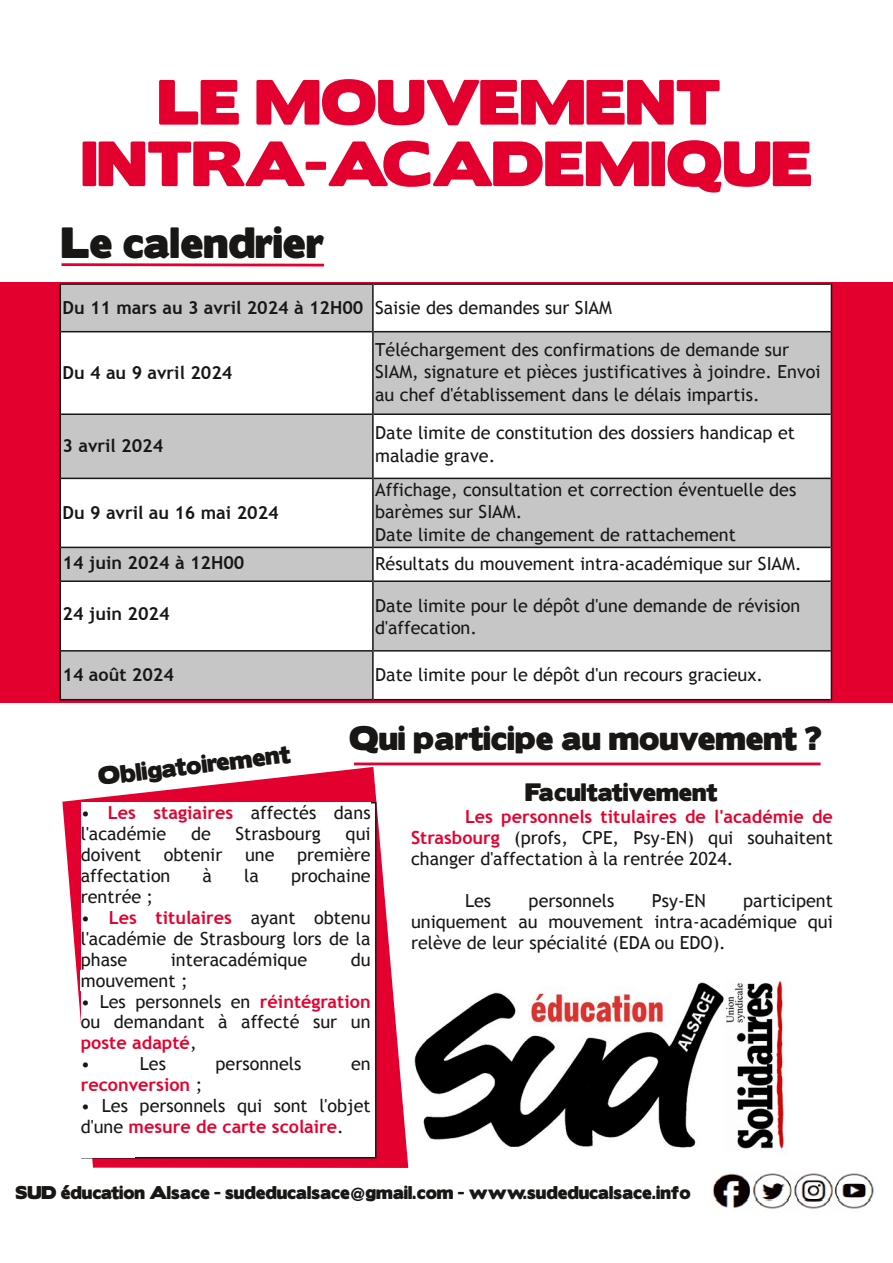
<style>
.page{position:relative;width:893px;height:1263px;background:#fff}
.page>*{position:absolute;margin:0;border:0;box-sizing:border-box;transform-origin:0 0}
.t1{font:57px/61.5px "Boris Black Bloxx";color:#e4002e;text-align:center}
.t2{font:39px "Boris Black Bloxx";color:#181715}
.t3{font:30px "Boris Black Bloxx";color:#181715}
.t4{font:22.5px "Boris Black Bloxx";color:#181715}
.t5{font:18px/20.9px "Trebuchet MS";color:#181715}
.t6{font:700 18px "Trebuchet MS";color:#181715}
.t7{font:700 18px "Trebuchet MS";color:#e4002e}
.t8{font:16.5px "Boris Black Bloxx";color:#181715}
.s1{font-weight:400}
.s2{font-weight:700;color:#e4002e}
.s3{font-weight:400;color:#181715}
</style>
<div class="page">
<svg style="left:62px;top:767px;width:346px;height:401px"></svg>
<div style="left:1px;top:282px;width:892px;height:420px;background:#e4002e"></div>
<div style="left:60px;top:284px;width:771px;height:416px;background:#fff"></div>
<div style="left:60px;top:284px;width:313px;height:48px;background:#c6c6c6"></div>
<div style="left:373px;top:332px;width:458px;height:82px;background:#c6c6c6"></div>
<div style="left:60px;top:414px;width:313px;height:64px;background:#c6c6c6"></div>
<div style="left:373px;top:478px;width:458px;height:69px;background:#c6c6c6"></div>
<div style="left:60px;top:547px;width:313px;height:34px;background:#c6c6c6"></div>
<div style="left:373px;top:581px;width:458px;height:70px;background:#c6c6c6"></div>
<div style="left:60px;top:651px;width:313px;height:49px;background:#c6c6c6"></div>
<hr style="left:372px;top:283px;width:2px;height:49px;background:#181715">
<hr style="left:60px;top:283px;width:1px;height:49px;background:#181715">
<hr style="left:831px;top:283px;width:1px;height:49px;background:#181715">
<hr style="left:372px;top:332px;width:2px;height:82px;background:#181715">
<hr style="left:60px;top:332px;width:1px;height:82px;background:#181715">
<hr style="left:831px;top:332px;width:1px;height:82px;background:#181715">
<hr style="left:372px;top:414px;width:2px;height:64px;background:#181715">
<hr style="left:60px;top:414px;width:1px;height:64px;background:#181715">
<hr style="left:831px;top:414px;width:1px;height:64px;background:#181715">
<hr style="left:372px;top:478px;width:2px;height:69px;background:#181715">
<hr style="left:60px;top:478px;width:1px;height:69px;background:#181715">
<hr style="left:831px;top:478px;width:1px;height:69px;background:#181715">
<hr style="left:372px;top:547px;width:2px;height:34px;background:#181715">
<hr style="left:60px;top:547px;width:1px;height:34px;background:#181715">
<hr style="left:831px;top:547px;width:1px;height:34px;background:#181715">
<hr style="left:372px;top:581px;width:2px;height:70px;background:#181715">
<hr style="left:60px;top:581px;width:1px;height:70px;background:#181715">
<hr style="left:831px;top:581px;width:1px;height:70px;background:#181715">
<hr style="left:372px;top:651px;width:2px;height:49px;background:#181715">
<hr style="left:60px;top:651px;width:1px;height:49px;background:#181715">
<hr style="left:831px;top:651px;width:1px;height:49px;background:#181715">
<hr style="left:61px;top:331px;width:311px;height:1px;background:#181715">
<hr style="left:61px;top:283px;width:311px;height:2px;background:#181715">
<hr style="left:374px;top:331px;width:457px;height:1px;background:#181715">
<hr style="left:374px;top:283px;width:457px;height:2px;background:#181715">
<hr style="left:61px;top:413px;width:311px;height:2px;background:#181715">
<hr style="left:374px;top:413px;width:457px;height:2px;background:#181715">
<hr style="left:61px;top:478px;width:311px;height:1px;background:#181715">
<hr style="left:374px;top:478px;width:457px;height:1px;background:#181715">
<hr style="left:61px;top:547px;width:311px;height:1px;background:#181715">
<hr style="left:374px;top:547px;width:457px;height:1px;background:#181715">
<hr style="left:61px;top:580px;width:311px;height:2px;background:#181715">
<hr style="left:374px;top:580px;width:457px;height:2px;background:#181715">
<hr style="left:61px;top:650px;width:311px;height:1px;background:#181715">
<hr style="left:374px;top:650px;width:457px;height:1px;background:#181715">
<hr style="left:61px;top:699px;width:311px;height:1px;background:#181715">
<hr style="left:374px;top:699px;width:457px;height:1px;background:#181715">
<svg style="left:61px;top:263px;width:263px;height:4px"></svg>
<hr style="left:354px;top:762px;width:466px;height:3px;background:#e4002e">
<div style="left:82px;top:803px;width:294px;height:355px;background:#fff"></div>
<div style="left:81px;top:802px;width:290px;height:21px;background:#fff"></div>
<div style="left:81px;top:823px;width:290px;height:21px;background:#fff"></div>
<div style="left:81px;top:844px;width:290px;height:21px;background:#fff"></div>
<div style="left:81px;top:865px;width:290px;height:21px;background:#fff"></div>
<div style="left:81px;top:886px;width:78px;height:21px;background:#fff"></div>
<div style="left:81px;top:907px;width:290px;height:21px;background:#fff"></div>
<div style="left:81px;top:928px;width:290px;height:21px;background:#fff"></div>
<div style="left:81px;top:949px;width:290px;height:21px;background:#fff"></div>
<div style="left:81px;top:970px;width:112px;height:21px;background:#fff"></div>
<div style="left:81px;top:991px;width:290px;height:20px;background:#fff"></div>
<div style="left:81px;top:1011px;width:290px;height:21px;background:#fff"></div>
<div style="left:81px;top:1032px;width:121px;height:21px;background:#fff"></div>
<div style="left:81px;top:1053px;width:290px;height:21px;background:#fff"></div>
<div style="left:81px;top:1074px;width:127px;height:21px;background:#fff"></div>
<div style="left:81px;top:1095px;width:290px;height:21px;background:#fff"></div>
<div style="left:81px;top:1116px;width:268px;height:21px;background:#fff"></div>
<div style="left:81px;top:1137px;width:54px;height:21px;background:#fff"></div>
<img style="left:712px;top:1173px;width:163px;height:36px">
<img style="left:414px;top:980px;width:372px;height:171px">
<h1 class="t1" style="left:81px;top:67px;width:732px">LE MOUVEMENT<br>INTRA-ACADEMIQUE</h1>
<h2 class="t2" style="left:61px;top:213px;width:265px">Le calendrier</h2>
<p class="t6" style="left:63px;top:297px;width:551px">Du 11 mars au 3 avril 2024 à 12H00 <span class="s1">Saisie des demandes sur SIAM</span></p>
<p class="t6" style="left:63px;top:362px;width:171px">Du 4 au 9 avril 2024</p>
<p class="t6" style="left:63px;top:435px;width:102px">3 avril 2024</p>
<p class="t6" style="left:63px;top:502px;width:218px">Du 9 avril au 16 mai 2024</p>
<p class="t5" style="left:375px;top:338px;width:447px;line-height:22.5px">Téléchargement des confirmations de demande sur<br>SIAM, signature et pièces justificatives à joindre. Envoi au chef d'établissement dans le délais impartis.</p>
<p class="t5" style="left:375px;top:422px;width:421px;line-height:22.5px">Date limite de constitution des dossiers handicap et maladie grave.</p>
<p class="t5" style="left:375px;top:478px;width:423px;line-height:22.5px">Affichage, consultation et correction éventuelle des barèmes sur SIAM.<br>Date limite de changement de rattachement</p>
<p class="t6" style="left:63px;top:552px;width:183px">14 juin 2024 à 12H00</p>
<p class="t5" style="left:375px;top:553px;width:428px">Résultats du mouvement intra‐académique sur SIAM.</p>
<p class="t6" style="left:63px;top:603px;width:109px">24 juin 2024</p>
<p class="t5" style="left:375px;top:594px;width:427px;line-height:22.5px">Date limite pour le dépôt d'une demande de révision d'affecation.</p>
<p class="t6" style="left:63px;top:664px;width:113px">14 août 2024</p>
<p class="t5" style="left:375px;top:664px;width:389px">Date limite pour le dépôt d'un recours gracieux.</p>
<h3 class="t3" style="left:349px;top:716px;width:475px">Qui participe au mouvement ?</h3>
<p class="t4" style="left:96px;top:760px;width:195px;rotate:-7deg">Obligatoirement</p>
<p class="t5" style="left:81px;top:802px;width:291px">• <span class="s2">Les stagiaires</span> affectés dans l'académie</p>
<p class="t4" style="left:525px;top:775px;width:194px">Facultativement</p>
<p class="t5" style="left:411px;top:806px;width:423px;text-align:justify;text-indent:54px"><span class="s2">Les personnels titulaires de l'académie de Strasbourg</span> (profs, CPE, Psy‐EN) qui souhaitent changer d'affectation à la rentrée 2024.</p>
<p class="t5" style="left:465px;top:890px;width:28px">Les</p>
<p class="t5" style="left:529px;top:890px;width:87px">personnels</p>
<p class="t5" style="left:652px;top:890px;width:55px">Psy‐EN</p>
<p class="t5" style="left:191px;top:823px;width:21px">de</p>
<p class="t5" style="left:236px;top:823px;width:87px">Strasbourg</p>
<p class="t5" style="left:346px;top:823px;width:27px">qui</p>
<p class="t5" style="left:81px;top:844px;width:62px">doivent</p>
<p class="t5" style="left:164px;top:844px;width:60px">obtenir</p>
<p class="t5" style="left:245px;top:844px;width:31px">une</p>
<p class="t5" style="left:297px;top:844px;width:75px">première</p>
<p class="t5" style="left:81px;top:865px;width:91px">affectation</p>
<p class="t5" style="left:203px;top:865px;width:11px">à</p>
<p class="t5" style="left:244px;top:865px;width:16px">la</p>
<p class="t5" style="left:291px;top:865px;width:81px">prochaine</p>
<p class="t5" style="left:81px;top:886px;width:74px">rentrée ;</p>
<p class="t5" style="left:81px;top:907px;width:291px;text-align:justify">• <span class="s2">Les titulaires</span> ayant obtenu l'académie de Strasbourg lors de la phase</p>
<p class="t5" style="left:411px;top:890px;width:423px;text-align:justify;text-indent:332px">participent uniquement au mouvement intra‐académique qui relève de leur spécialité (EDA ou EDO).</p>
<p class="t5" style="left:171px;top:949px;width:138px">interacadémique</p>
<p class="t5" style="left:351px;top:949px;width:21px">du</p>
<p class="t5" style="left:81px;top:970px;width:108px">mouvement ;</p>
<p class="t5" style="left:81px;top:991px;width:291px">• Les personnels en <span class="s2">réintégration </span>ou demandant à affecté sur un <span class="s2">poste adapté</span>,<br>•</p>
<p class="t5" style="left:140px;top:1053px;width:28px">Les</p>
<p class="t5" style="left:216px;top:1053px;width:87px">personnels</p>
<p class="t5" style="left:351px;top:1053px;width:21px">en</p>
<p class="t7" style="left:81px;top:1074px;width:123px">reconversion <span class="s3">;</span></p>
<p class="t5" style="left:81px;top:1095px;width:291px">• Les personnels qui sont l'objet d'une <span class="s2">mesure de carte scolaire</span>.</p>
<p class="t8" style="left:15px;top:1180px;width:677px">SUD éducation Alsace - sudeducalsace@gmail.com - www.sudeducalsace.info</p>
</div>
